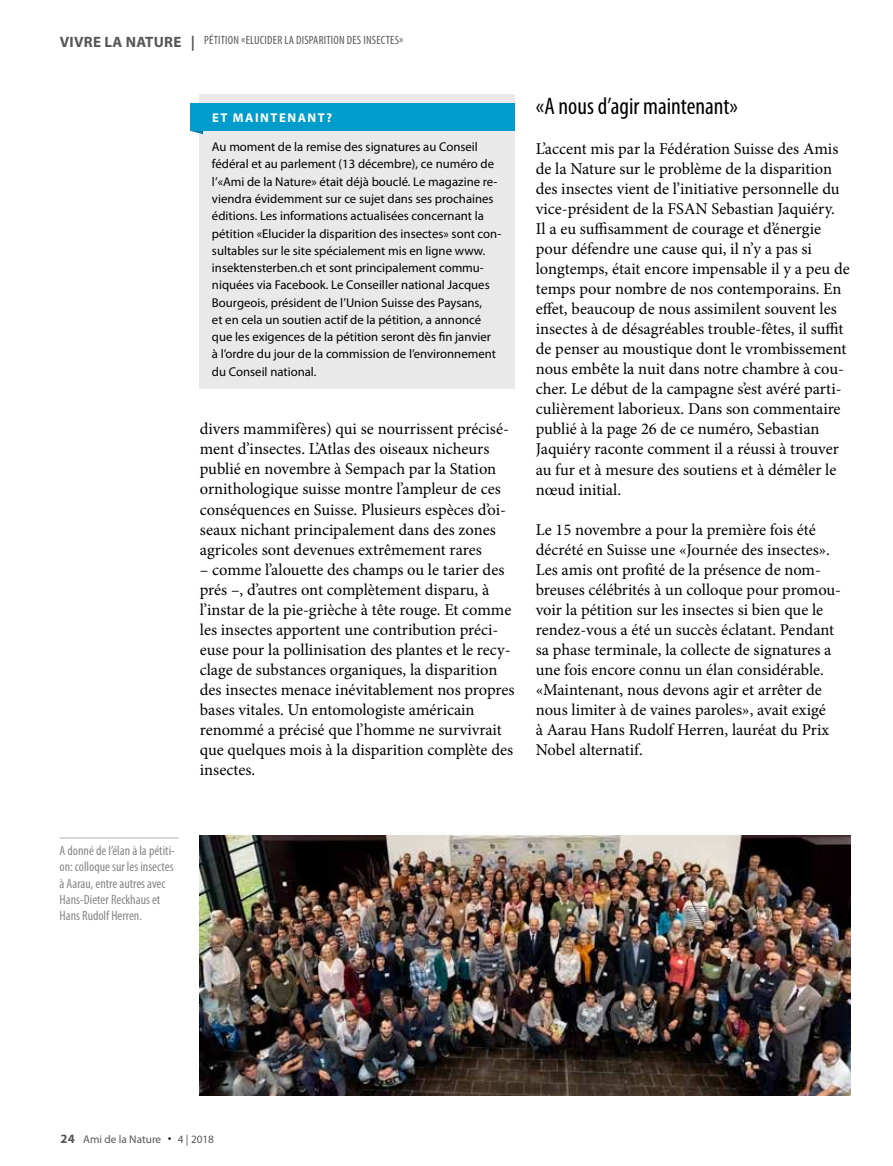
<style>
.page{position:relative;width:893px;height:1166px;background:#fff}
.page>*{position:absolute;margin:0;border:0;box-sizing:border-box;transform-origin:0 0}
.t1{font:condensed 24px "Myriad Pro";color:#000}
.t2{font:16.5px/20.1px "Minion Pro";color:#000}
.t3{font:condensed 13.5px/16.2px "Myriad Pro";color:#878787}
.t4{font:12.75px/17.2px "Myriad Pro";color:#000}
.t5{font:700 12.75px "Myriad Pro";letter-spacing:.12em;color:#fff}
.t6{font:condensed 12px "Myriad Pro";letter-spacing:.02em;color:#575756}
.t7{font:11.25px "Myriad Pro";color:#575756}
.s1{font-weight:700;font-stretch:normal;font-size:15px}
.s2{font-weight:700;font-size:12.75px}
</style>
<div class="page">
<img style="left:200px;top:835px;width:650px;height:260px">
<hr style="left:60px;top:837px;width:119px;height:1px;background:#b3b2b2">
<div style="left:199px;top:94px;width:315px;height:294px;background:#e9e9e9"></div>
<div style="left:190px;top:103px;width:324px;height:28px;background:#009dcc"></div>
<svg style="left:191px;top:131px;width:12px;height:3px"></svg>
<p class="t6" style="left:60px;top:33px;width:345px"><span class="s1">VIVRE LA NATURE |</span> PÉTITION «ELUCIDER LA DISPARITION DES INSECTES»</p>
<p class="t5" style="left:212px;top:109px;width:121px">ET MAINTENANT?</p>
<p class="t4" style="left:212px;top:138px;width:291px">Au moment de la remise des signatures au Conseil fédéral et au parlement (13 décembre), ce numéro de l’«Ami de la Nature» était déjà bouclé. Le magazine re&shy;viendra évidemment sur ce sujet dans ses prochaines éditions. Les informations actualisées concernant la pétition «Elucider la disparition des insectes» sont con&shy;sultables sur le site spécialement mis en ligne www. insektensterben.ch et sont principalement commu&shy;niquées via Facebook. Le Conseiller national Jacques Bourgeois, président de l’Union Suisse des Paysans,<br>et en cela un soutien actif de la pétition, a annoncé que les exigences de la pétition seront dès fin janvier<br>à l’ordre du jour de la commission de l’environnement du Conseil national.</p>
<p class="t2" style="left:200px;top:419px;width:311px">divers mammifères) qui se nourrissent précisé&shy;ment d’insectes. L’Atlas des oiseaux nicheurs publié en novembre à Sempach par la Station ornithologique suisse montre l’ampleur de ces conséquences en Suisse. Plusieurs espèces d’oi&shy;seaux nichant principalement dans des zones agricoles sont devenues extrêmement rares</p>
<p class="t2" style="left:200px;top:559px;width:316px">– comme l’alouette des champs ou le tarier des prés –, d’autres ont complètement disparu, à l’instar de la pie-grièche à tête rouge. Et comme les insectes apportent une contribution préci&shy;euse pour la pollinisation des plantes et le recy&shy;clage de substances organiques, la disparition des insectes menace inévitablement nos propres bases vitales. Un entomologiste américain renommé a précisé que l’homme ne survivrait que quelques mois à la disparition complète des insectes.</p>
<h1 class="t1" style="left:536px;top:91px;width:204px">«A nous d’agir maintenant»</h1>
<p class="t2" style="left:536px;top:138px;width:315px">L’accent mis par la Fédération Suisse des Amis de la Nature sur le problème de la disparition des insectes vient de l’initiative personnelle du vice-président de la FSAN Sebastian Jaquiéry.<br>Il a eu suffisamment de courage et d’énergie pour défendre une cause qui, il n’y a pas si longtemps, était encore impensable il y a peu de temps pour nombre de nos contemporains. En effet, beaucoup de nous assimilent souvent les insectes à de désagréables trouble-fêtes, il suffit de penser au moustique dont le vrombissement nous embête la nuit dans notre chambre à cou&shy;cher. Le début de la campagne s’est avéré parti&shy;culièrement laborieux. Dans son commentaire publié à la page 26 de ce numéro, Sebastian Jaquiéry raconte comment il a réussi à trouver au fur et à mesure des soutiens et à démêler le nœud initial.</p>
<p class="t2" style="left:536px;top:519px;width:307px">Le 15 novembre a pour la première fois été décrété en Suisse une «Journée des insectes».<br>Les amis ont profité de la présence de nom&shy;breuses célébrités à un colloque pour promou&shy;voir la pétition sur les insectes si bien que le rendez-vous a été un succès éclatant. Pendant sa phase terminale, la collecte de signatures a une fois encore connu un élan considérable. «Maintenant, nous devons agir et arrêter de nous limiter à de vaines paroles», avait exigé<br>à Aarau Hans Rudolf Herren, lauréat du Prix Nobel alternatif.</p>
<p class="t3" style="left:60px;top:842px;width:117px">A donné de l’élan à la pétiti&shy;on: colloque sur les insectes à Aarau, entre autres avec<br>Hans-Dieter Reckhaus et<br>Hans Rudolf Herren.</p>
<p class="t7" style="left:61px;top:1131px;width:102px"><span class="s2">24</span> Ami de la Nature</p>
<p class="t7" style="left:178px;top:1131px;width:38px">4 | 2018</p>
</div>
